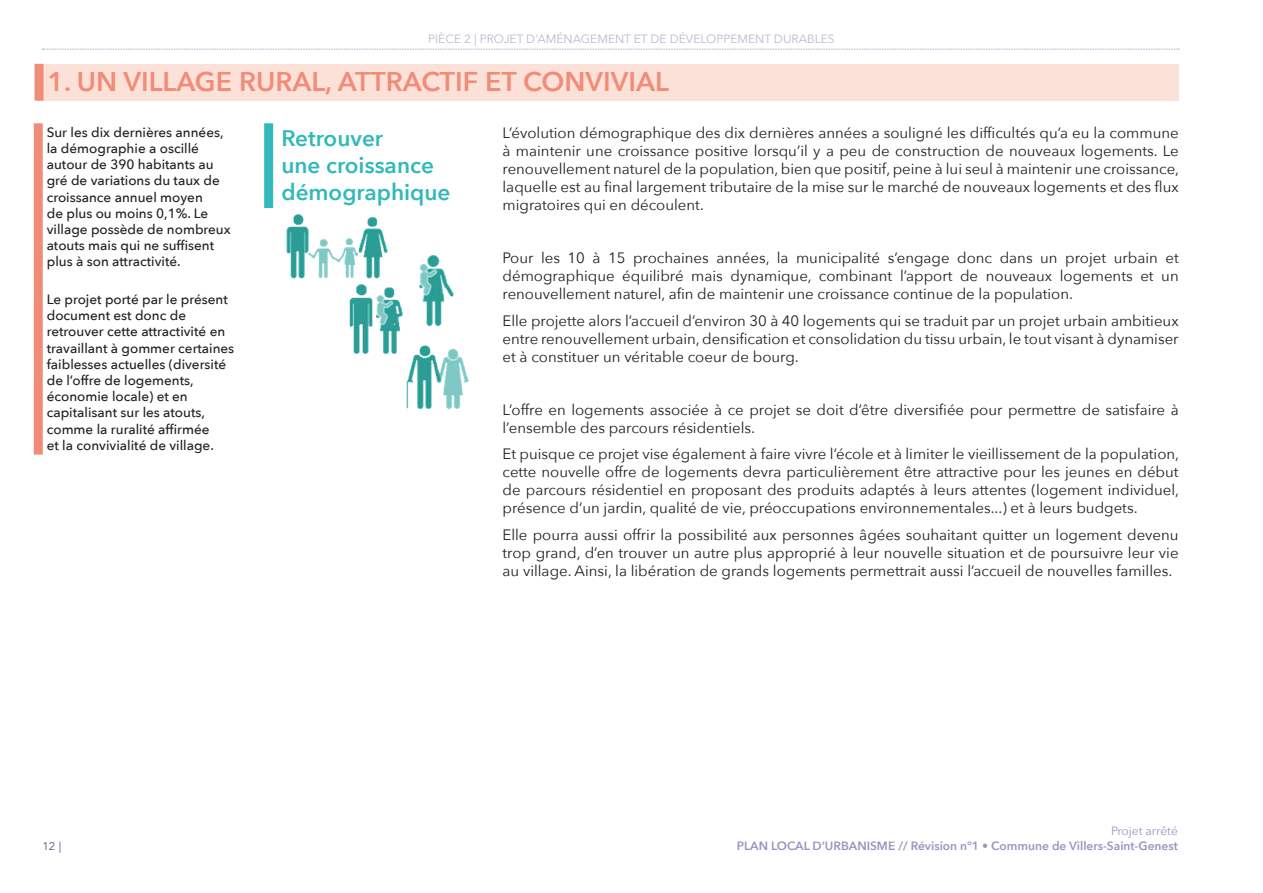
<style>
.page{position:relative;width:1263px;height:893px;background:#fff}
.page>*{position:absolute;margin:0;border:0;box-sizing:border-box;transform-origin:0 0}
.t1{font:600 27px "Avenir Next";color:#f08c77}
.t2{font:600 22.5px/27px "Avenir Next";color:#32b9bb}
.t3{font:15px/18px "Avenir Next";color:#231f20;text-align:justify}
.t4{font:500 13.5px/16.2px "Avenir Next";color:#231f20}
.t5{font:600 12px "Avenir Next";color:#9c93be}
.t6{font:12px "Avenir Next";color:#bab8d2}
.t7{font:12px "Avenir Next";color:#9c93be}
.t8{font:11.25px "Avenir Next";color:#59507c}
</style>
<div class="page">
<svg style="left:43px;top:49px;width:1136px;height:1px"></svg>
<div style="left:37px;top:64px;width:1142px;height:37px;background:#fce1d9"></div>
<div style="left:35px;top:64px;width:9px;height:37px;background:#f08c77"></div>
<div style="left:34px;top:123px;width:9px;height:332px;background:#f08c77"></div>
<div style="left:264px;top:123px;width:9px;height:85px;background:#32b9bb"></div>
<img style="left:286px;top:214px;width:183px;height:195px">
<p class="t6" style="left:428px;top:28px;width:408px">PIÈCE 2 | PROJET D’AMÉNAGEMENT ET DE DÉVELOPPEMENT DURABLES</p>
<h1 class="t1" style="left:48px;top:58px;width:623px">1. UN VILLAGE RURAL, ATTRACTIF ET CONVIVIAL</h1>
<p class="t3" style="left:502px;top:123px;width:678px">L’évolution démographique des dix dernières années a souligné les difficultés qu’a eu la commune à maintenir une croissance positive lorsqu’il y a peu de construction de nouveaux logements. Le renouvellement naturel de la population, bien que positif, peine à lui seul à maintenir une croissance, laquelle est au final largement tributaire de la mise sur le marché de nouveaux logements et des flux migratoires qui en découlent.</p>
<p class="t3" style="left:502px;top:248px;width:678px">Pour les 10 à 15 prochaines années, la municipalité s’engage donc dans un projet urbain et démographique équilibré mais dynamique, combinant l’apport de nouveaux logements et un renouvellement naturel, afin de maintenir une croissance continue de la population.</p>
<p class="t3" style="left:502px;top:311px;width:678px">Elle projette alors l’accueil d’environ 30 à 40 logements qui se traduit par un projet urbain ambitieux entre renouvellement urbain, densification et consolidation du tissu urbain, le tout visant à dynamiser et à constituer un véritable coeur de bourg.</p>
<p class="t3" style="left:502px;top:400px;width:678px">L’offre en logements associée à ce projet se doit d’être diversifiée pour permettre de satisfaire à l’ensemble des parcours résidentiels.</p>
<p class="t3" style="left:502px;top:444px;width:678px">Et puisque ce projet vise également à faire vivre l’école et à limiter le vieillissement de la population, cette nouvelle offre de logements devra particulièrement être attractive pour les jeunes en début de parcours résidentiel en proposant des produits adaptés à leurs attentes (logement individuel, présence d’un jardin, qualité de vie, préoccupations environnementales...) et à leurs budgets.</p>
<p class="t3" style="left:502px;top:525px;width:678px">Elle pourra aussi offrir la possibilité aux personnes âgées souhaitant quitter un logement devenu trop grand, d’en trouver un autre plus approprié à leur nouvelle situation et de poursuivre leur vie au village. Ainsi, la libération de grands logements permettrait aussi l’accueil de nouvelles familles.</p>
<p class="t4" style="left:47px;top:124px;width:185px">Sur les dix dernières années, la démographie a oscillé autour de 390 habitants au gré de variations du taux de croissance annuel moyen<br>de plus ou moins 0,1%. Le village possède de nombreux atouts mais qui ne suffisent plus à son attractivité.</p>
<p class="t4" style="left:47px;top:291px;width:189px">Le projet porté par le présent document est donc de retrouver cette attractivité en travaillant à gommer certaines faiblesses actuelles (diversité de l’offre de logements, économie locale) et en capitalisant sur les atouts, comme la ruralité affirmée<br>et la convivialité de village.</p>
<h2 class="t2" style="left:281px;top:124px;width:171px">Retrouver<br>une croissance démographique</h2>
<p class="t8" style="left:43px;top:837px;width:20px">12 |</p>
<p class="t7" style="left:1111px;top:821px;width:68px">Projet arrêté</p>
<p class="t5" style="left:737px;top:836px;width:443px">PLAN LOCAL D’URBANISME // Révision n°1 • Commune de Villers-Saint-Genest</p>
</div>
